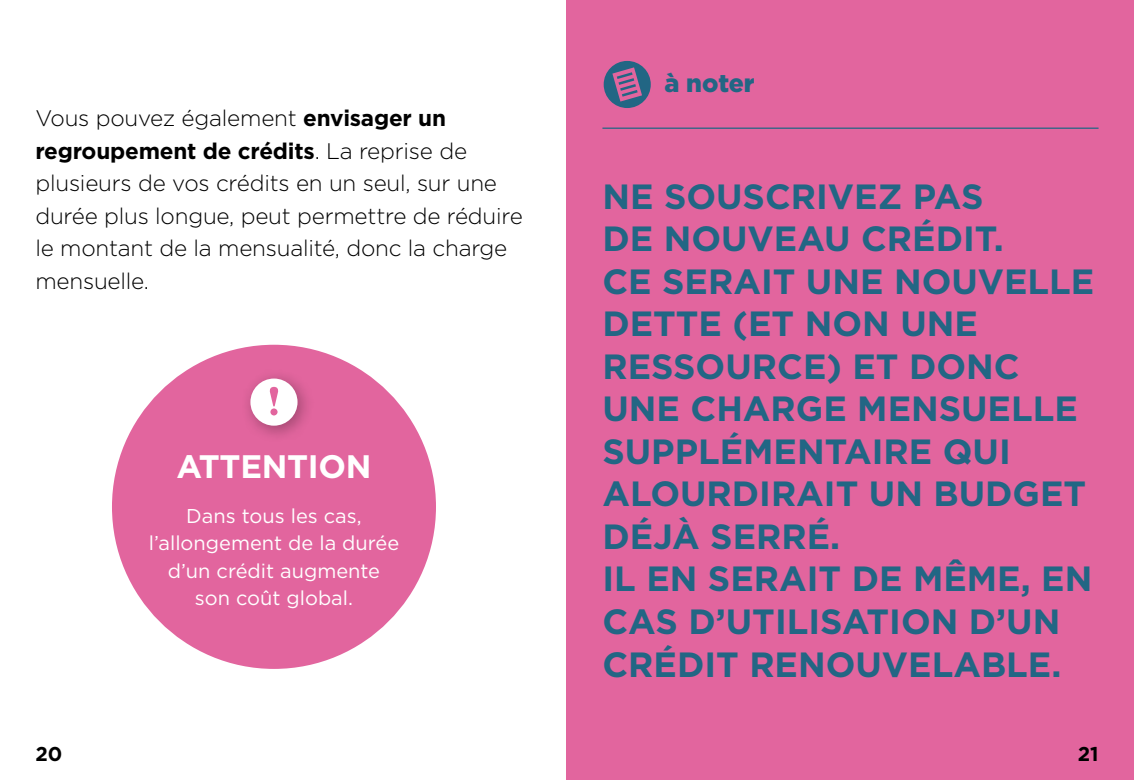
<style>
.page{position:relative;width:1134px;height:780px;background:#fff}
.page>*{position:absolute;margin:0;border:0;box-sizing:border-box;transform-origin:0 0}
.texte_majuscule_-_a{font:700 35px/42.5px "Gotham";color:#226684}
.H3_-_attention{font:700 32.5px "Gotham";letter-spacing:-.01em;color:#fff}
.H3_-_a_savoir_etc{font:900 25px "Gotham";letter-spacing:-.005em;color:#226684}
.Texte_puce{font:300 22.5px/32.5px "Gotham";letter-spacing:-.01em;color:#000}
.Texte_attention{font:20px "Gotham";color:#fff}
.t1{font:700 20px "Gotham";color:#000}
.s1{font-weight:700}
</style>
<div class="page">
<div style="left:567px;top:0;width:567px;height:780px;background:#e2659e"></div>
<div style="left:112px;top:345px;width:324px;height:324px;background:#e2659e;border-radius:50%"></div>
<div style="left:241px;top:369px;width:75px;height:75px;background:#000;opacity:.3"></div>
<div style="left:250px;top:378px;width:48px;height:47px;background:#fff;border-radius:50%"></div>
<svg style="left:269px;top:387px;width:10px;height:28px"></svg>
<hr style="left:602px;top:127px;width:496px;height:2px;background:#226684">
<div style="left:604px;top:61px;width:47px;height:47px;background:#226684;border-radius:50%"></div>
<svg style="left:612px;top:67px;width:30px;height:35px"></svg>
<p class="Texte_puce" style="left:35px;top:101px;width:489px">Vous pouvez également <span class="s1">envisager un regroupement de crédits</span>. La reprise de plusieurs de vos crédits en un seul, sur une durée plus longue, peut permettre de réduire le montant de la mensualité, donc la charge mensuelle.</p>
<h3 class="H3_-_attention" style="left:176px;top:444px;width:197px">ATTENTION</h3>
<p class="Texte_attention" style="left:186px;top:503px;width:177px">Dans tous les cas,</p>
<p class="Texte_attention" style="left:149px;top:530px;width:252px">l’allongement de la durée</p>
<p class="Texte_attention" style="left:168px;top:558px;width:214px">d’un crédit augmente</p>
<p class="Texte_attention" style="left:195px;top:585px;width:160px">son coût global.</p>
<h3 class="H3_-_a_savoir_etc" style="left:664px;top:66px;width:92px">à noter</h3>
<p class="texte_majuscule_-_a" style="left:602px;top:175px;width:489px">NE SOUSCRIVEZ PAS<br>DE NOUVEAU CRÉDIT.<br>CE SERAIT UNE NOUVELLE<br>DETTE (ET NON UNE<br>RESS</p>
<p class="texte_majuscule_-_a" style="left:602px;top:345px;width:491px;text-indent:93px">OURCE) ET DONC<br>UNE CHARGE MENSUELLE<br>SUPPLÉMENTAIRE QUI<br>ALOURDIRAIT UN BUDGET<br>DÉJÀ SERRÉ.<br>IL EN SERAIT DE MÊME, EN<br>CAS D’UTILISATION D’UN<br>CRÉDIT RENOUVELABLE.</p>
<p class="t1" style="left:35px;top:740px;width:28px">20</p>
<p class="t1" style="left:1078px;top:740px;width:22px">21</p>
</div>
